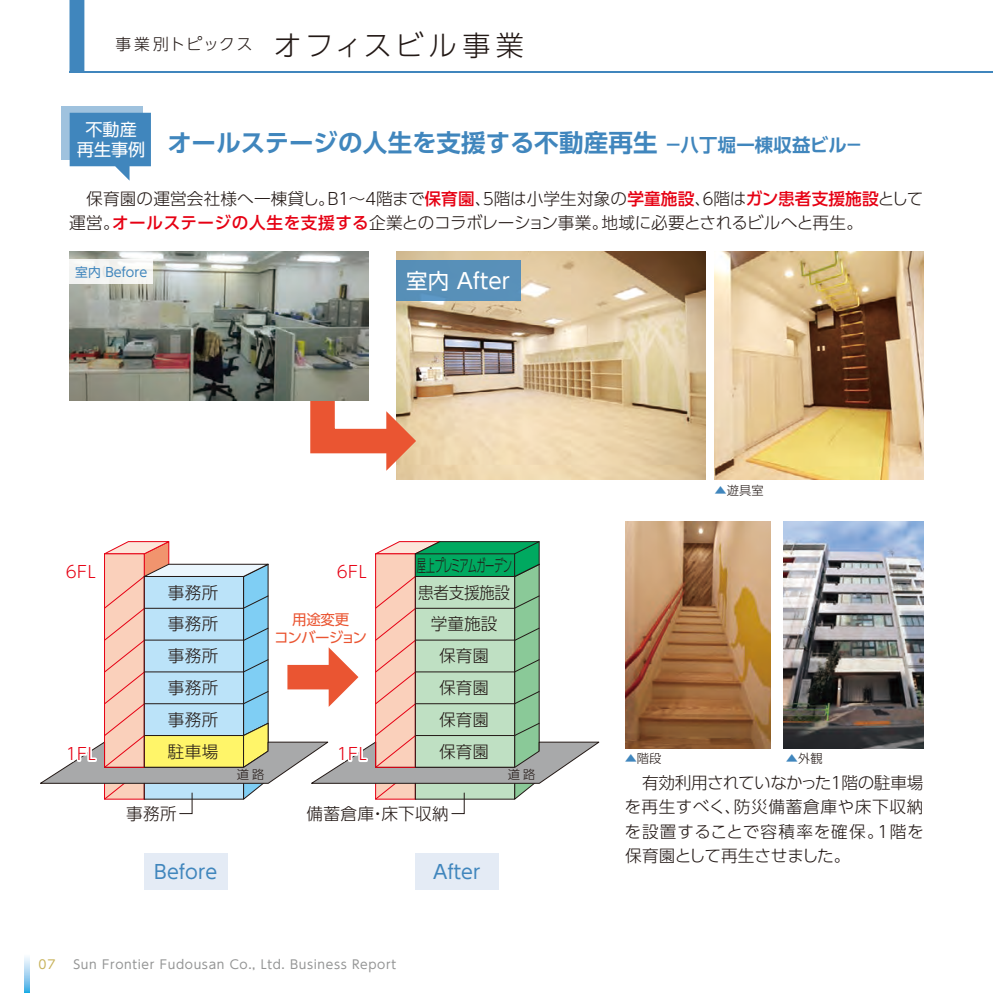
<style>
.page{position:relative;width:993px;height:993px;background:#fff}
.page>*{position:absolute;margin:0;border:0;box-sizing:border-box;transform-origin:0 0}
.t1{font:700 24.5px "UD Shin Go Pro De";letter-spacing:.005em;color:#4086bd}
.t2{font:21.53px "UD Shin Go Pro";letter-spacing:.01em;color:#fff}
.t3{font:19.07px "UD Shin Go Pro";letter-spacing:.01em;color:#4086bd}
.t4{font:17.15px/19.8px "UD Shin Go Pro";color:#fff;text-align:center}
.t5{font:300 16.62px/31.8px "UD Shin Go Pro";letter-spacing:.01em;color:#231916;text-align:justify}
.t6{font:300 16.62px/24.5px "UD Shin Go Pro";letter-spacing:-.015em;color:#231916}
.t7{font:300 16.62px "UD Shin Go Pro";letter-spacing:.02em;color:#e60013}
.t8{font:300 16.62px "UD Shin Go Pro";letter-spacing:-.07em;color:#231916;scale:.56 1}
.t9{font:300 16.62px "UD Shin Go Pro";letter-spacing:.01em;color:#231916;scale:.94 1}
.t10{font:300 15.75px "UD Shin Go Pro";letter-spacing:.085em;color:#231916}
.t11{font:14.53px/17.5px "UD Shin Go Pro";letter-spacing:-.06em;color:#ea5532;text-align:center}
.t12{font:12.78px "UD Shin Go Pro";letter-spacing:.01em;color:#4086bd}
.t13{font:12.25px "UD Shin Go Pro";letter-spacing:.05em;color:#949595}
.t14{font:300 12.25px "UD Shin Go Pro";color:#231916}
.t15{font:12.25px "UD Shin Go Pro";color:#c8b35c}
.s1{font-size:28px}
.s2{font-size:18.38px}
.s3{font-weight:500;color:#e60013}
.s4{color:#4086bd}
</style>
<div class="page">
<hr style="left:69px;top:71px;width:923px;height:2px;background:#4086bd">
<div style="left:69px;top:0;width:15px;height:71px;background:#4086bd"></div>
<img style="left:396px;top:251px;width:308px;height:228px">
<img style="left:714px;top:251px;width:208px;height:228px">
<svg style="left:298px;top:359px;width:118px;height:111px"></svg>
<svg style="left:61px;top:106px;width:82px;height:53px"></svg>
<svg style="left:70px;top:113px;width:81px;height:68px"></svg>
<div style="left:396px;top:260px;width:124px;height:40px;background:#5890b8"></div>
<img style="left:70px;top:251px;width:298px;height:149px">
<div style="left:69px;top:260px;width:84px;height:24px;background:#f3f3f1"></div>
<img style="left:625px;top:521px;width:145px;height:226px">
<img style="left:783px;top:521px;width:139px;height:226px">
<div style="left:144px;top:852px;width:84px;height:36px;background:#e0e8f4"></div>
<div style="left:415px;top:852px;width:83px;height:36px;background:#e0e8f4"></div>
<svg style="left:40px;top:541px;width:560px;height:273px"></svg>
<svg style="left:25px;top:957px;width:5px;height:35px"></svg>
<p class="t10" style="left:115px;top:32px;width:410px">事業別トピックス <span class="s1">オフィスビル事業</span></p>
<p class="t4" style="left:77px;top:119px;width:70px">不動産再生事例</p>
<h1 class="t1" style="left:167px;top:123px;width:697px">オールステージの人生を支援する不動産再生 <span class="s2">－八丁堀一棟収益ビル－</span></h1>
<p class="t6" style="left:69px;top:186px;width:855px;text-indent:17px">保育園の運営会社様へ一棟貸し。Ｂ１～４階まで<span class="s3">保育園</span>、５階は小学生対象の<span class="s3">学童施設</span>、６階は<span class="s3">ガン患者支援施設</span>として運営。<span class="s3">オールステージの人生を支援する</span>企業とのコラボレーション事業。地域に必要とされるビルへと再生。</p>
<p class="t12" style="left:75px;top:262px;width:74px">室内 Before</p>
<p class="t2" style="left:406px;top:263px;width:106px">室内 After</p>
<p class="t7" style="left:66px;top:558px;width:31px">6FL</p>
<p class="t7" style="left:66px;top:740px;width:31px">1FL</p>
<p class="t7" style="left:337px;top:558px;width:31px">6FL</p>
<p class="t8" style="left:416px;top:552px;width:172px">屋上プレミアムガーデン</p>
<p class="t5" style="left:168px;top:575px;width:52px">事務所</p>
<p class="t9" style="left:418px;top:578px;width:99px">患者支援施設</p>
<p class="t5" style="left:168px;top:607px;width:52px">事務所事務所事務所事務所</p>
<p class="t11" style="left:274px;top:610px;width:94px">用途変更<br>コンバージョン</p>
<p class="t5" style="left:431px;top:607px;width:68px;text-align:center">学童施設保育園保育園保育園</p>
<p class="t5" style="left:168px;top:734px;width:52px">駐車場</p>
<p class="t7" style="left:337px;top:740px;width:31px">1FL</p>
<p class="t5" style="left:439px;top:734px;width:51px">保育園</p>
<p class="t14" style="left:237px;top:764px;width:29px">道路</p>
<p class="t14" style="left:507px;top:764px;width:29px">道路</p>
<p class="t5" style="left:126px;top:797px;width:52px">事務所</p>
<p class="t5" style="left:306px;top:797px;width:144px">備蓄倉庫・床下収納</p>
<p class="t3" style="left:154px;top:855px;width:65px">Before</p>
<p class="t3" style="left:433px;top:856px;width:49px">After</p>
<p class="t15" style="left:39px;top:954px;width:18px">07</p>
<p class="t13" style="left:73px;top:954px;width:324px">Sun Frontier Fudousan Co., Ltd. Business Report</p>
<p class="t14" style="left:714px;top:480px;width:50px"><span class="s4">▲</span>遊具室</p>
<p class="t14" style="left:624px;top:747px;width:38px"><span class="s4">▲</span>階段</p>
<p class="t14" style="left:785px;top:747px;width:38px"><span class="s4">▲</span>外観</p>
<p class="t5" style="left:624px;top:769px;width:301px;line-height:24.5px;text-indent:18px">有効利用されていなかった1階の駐車場を再生すべく、防災備蓄倉庫や床下収納を設置することで容積率を確保。1階を保育園として再生させました。</p>
</div>
